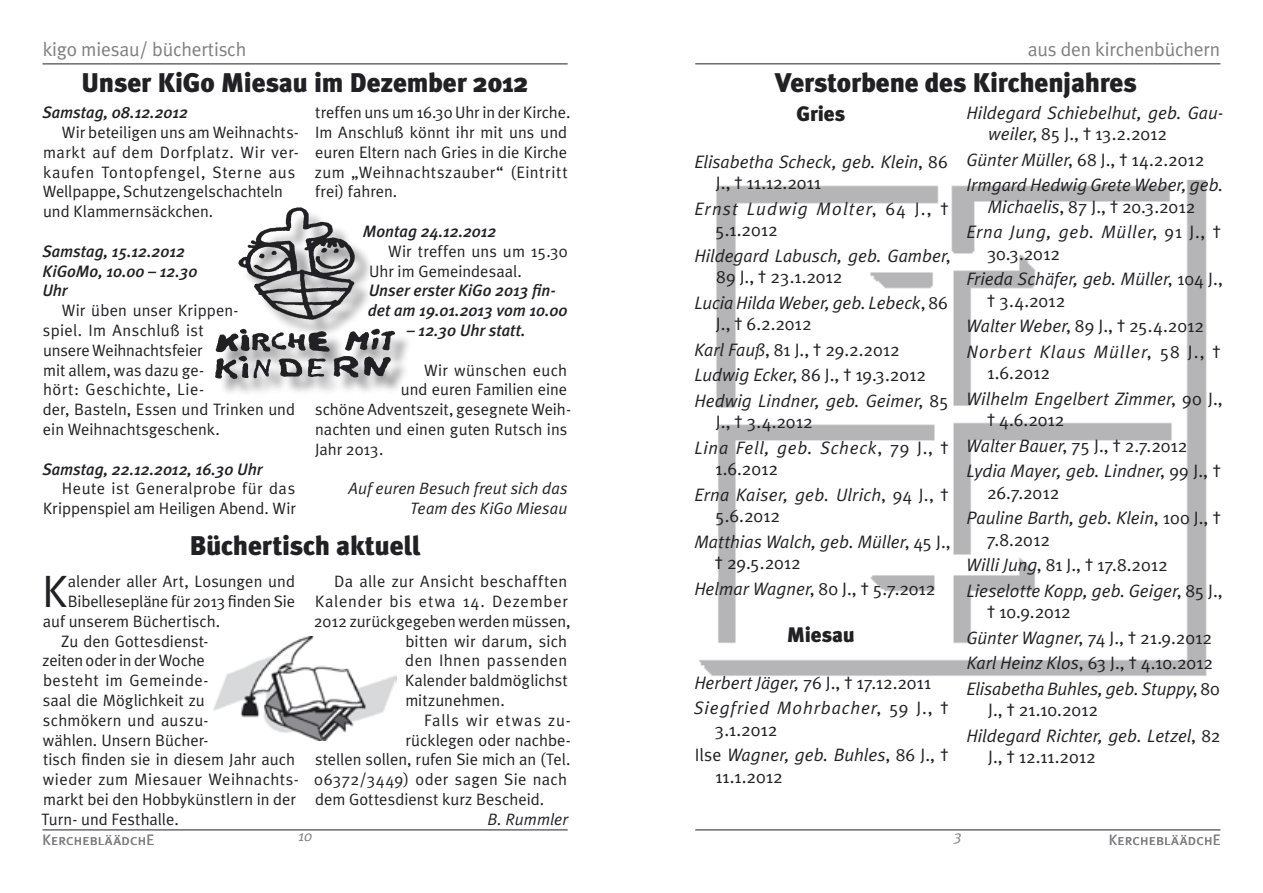
<style>
.page{position:relative;width:1263px;height:893px;background:#fff}
.page>*{position:absolute;margin:0;border:0;box-sizing:border-box;transform-origin:0 0}
.t1{font:45.3px "Meta Plus Normal";color:#212125}
.t2{font:900 27px "Meta Plus";letter-spacing:-.01em;color:#212125}
.t3{font:900 21px "Meta Plus";letter-spacing:-.005em;color:#212125}
.t4{font:19.5px "Meta Plus Normal";letter-spacing:-.01em;color:#7f7f83}
.t5{font:italic 18px/25.5px "Meta Plus Normal";color:#212125}
.t6{font:18px/25.5px "Meta Plus Normal";color:#212125}
.t7{font:italic 18px/25.5px "Meta Plus Normal";letter-spacing:.05em;color:#212125}
.t8{font:italic 18px/25.5px "Meta Plus Normal";letter-spacing:.035em;color:#212125;text-align:center}
.t9{font:italic 18px/21.6px "Meta Plus Normal";letter-spacing:.065em;color:#212125}
.t10{font:16.5px/19.8px "Meta Plus Normal";letter-spacing:.005em;color:#212125}
.t11{font:italic 500 16.5px/19.8px "Meta Plus";color:#212125}
.t12{font:italic 16.5px/19.8px "Meta Plus Normal";letter-spacing:.01em;color:#212125;text-align:right}
.t13{font:16.5px "Meta Plus Normal";letter-spacing:.05em;color:#212125}
.t14{font:16.5px "Meta Plus Normal";letter-spacing:.03em;color:#212125}
.t15{font:16.5px "Meta Plus Normal";letter-spacing:.025em;color:#212125}
.t16{font:16.5px "Meta Plus Normal";letter-spacing:-.015em;color:#212125}
.t17{font:15px "Meta Plus Normal Caps";letter-spacing:.015em;color:#7f7f83}
.t18{font:italic 15px "Meta Plus Normal";color:#7f7f83}
.s1{font-style:normal}
.s2{font-style:italic}
</style>
<div class="page">
<img style="left:699px;top:181px;width:508px;height:495px">
<hr style="left:43px;top:830px;width:525px;height:1px;background:#212125">
<hr style="left:695px;top:830px;width:525px;height:1px;background:#212125">
<hr style="left:695px;top:64px;width:525px;height:1px;background:#212125">
<hr style="left:43px;top:64px;width:525px;height:1px;background:#212125">
<div style="left:217px;top:208px;width:196px;height:190px;background:#212125;opacity:.5"></div>
<img style="left:216px;top:207px;width:178px;height:171px">
<img style="left:214px;top:636px;width:182px;height:104px">
<p class="t4" style="left:43px;top:38px;width:205px">kigo miesau/ büchertisch</p>
<p class="t4" style="left:1028px;top:38px;width:194px">aus den kirchenbüchern</p>
<h2 class="t2" style="left:81px;top:67px;width:448px">Unser KiGo Miesau im Dezember 2012</h2>
<p class="t11" style="left:42px;top:102px;width:147px">Samstag, 08.12.2012</p>
<p class="t10" style="left:43px;top:122px;width:258px;text-indent:19px">Wir beteiligen uns am Weihnachts&shy;markt auf dem Dorfplatz. Wir ver&shy;kaufen Tontopfengel, Sterne aus<br>Wellpappe, Schutzengelschachteln und Klammernsäckchen.</p>
<p class="t11" style="left:42px;top:241px;width:156px">Samstag, 15.12.2012<br>KiGoMo, 10.00 – 12.30<br>Uhr</p>
<p class="t10" style="left:43px;top:300px;width:254px;text-indent:19px">Wir üben unser Krippen-<br>spiel. Im Anschluß ist<br>unsere Weihnachtsfeier<br>mit allem, was dazu ge-<br>hört: Geschichte, Lie-<br>der, Basteln, Essen und Trinken und ein Weihnachtsgeschenk.</p>
<p class="t11" style="left:42px;top:459px;width:222px">Samstag, 22.12.2012, 16.30 Uhr</p>
<p class="t10" style="left:43px;top:478px;width:254px;text-align:right">Heute ist Generalprobe für das<br>Krippenspiel am Heiligen Abend. Wir</p>
<h2 class="t2" style="left:775px;top:67px;width:363px">Verstorbene des Kirchenjahres</h2>
<p class="t3" style="left:796px;top:101px;width:50px">Gries</p>
<p class="t5" style="left:716px;top:150px;width:233px;line-height:21.6px;text-indent:-22px">Elisabetha Scheck, geb. Klein<span class="s1">, 86<br>J., † 11.12.2011</span></p>
<p class="t9" style="left:715px;top:197px;width:235px;text-indent:-21px">Ernst Ludwig Molter<span class="s1">, 64 J., †<br>5.1.2012</span></p>
<p class="t5" style="left:716px;top:244px;width:236px;line-height:21.6px;text-indent:-22px">Hildegard Labusch, geb. Gamber<span class="s1">,<br>89 J., † 23.1.2012</span></p>
<p class="t5" style="left:716px;top:291px;width:233px;line-height:21.6px;text-indent:-22px">Lucia Hilda Weber, geb. Lebeck<span class="s1">, 86<br>J., † 6.2.2012</span></p>
<p class="t5" style="left:694px;top:337px;width:256px">Karl Fauß<span class="s1">, 81 J., † 29.2.2012<br></span>Ludwig Ecker<span class="s1">, 86 J., † 19.3.2012<br></span>Hedwig Lindner, geb. Geimer<span class="s1">, 85</span></p>
<p class="t6" style="left:694px;top:409px;width:256px;text-indent:22px">J., † 3.4.2012<br><span class="s2">Lina Fell, geb. Scheck</span>, 79 J., †</p>
<p class="t5" style="left:694px;top:456px;width:256px;text-indent:21px"><span class="s1">1.6.2012<br></span>Erna Kaiser, geb. Ulrich<span class="s1">, 94 J., †</span></p>
<p class="t5" style="left:694px;top:503px;width:258px;text-indent:21px"><span class="s1">5.6.2012<br></span>Matthias Walch, geb. Müller<span class="s1">, 45 J.,</span></p>
<p class="t6" style="left:694px;top:550px;width:243px;text-indent:21px">† 29.5.2012<br><span class="s2">Helmar Wagner</span>, 80 J., † 5.7.2012</p>
<p class="t3" style="left:787px;top:622px;width:69px">Miesau</p>
<p class="t7" style="left:694px;top:669px;width:256px">Herbert Jäger<span class="s1">, 76 J., † 17.12.2011<br></span>Siegfried Mohrbacher<span class="s1">, 59 J., †</span></p>
<p class="t6" style="left:695px;top:716px;width:255px;text-indent:20px">3.1.2012<br>Ilse <span class="s2">Wagner, geb. Buhles</span>, 86 J., †</p>
<p class="t6" style="left:715px;top:763px;width:69px">11.1.2012</p>
<p class="t5" style="left:988px;top:102px;width:236px;line-height:21.6px;text-indent:-22px">Hildegard Schiebelhut, geb. Gau&shy;weiler<span class="s1">, 85 J., † 13.2.2012</span></p>
<p class="t5" style="left:966px;top:147px;width:258px">Günter Müller<span class="s1">, 68 J., † 14.2.2012<br></span>Irmgard Hedwig Grete Weber, geb.</p>
<p class="t8" style="left:966px;top:194px;width:256px">Michaelis<span class="s1">, 87 J., † 20.3.2012<br></span>Erna Jung, geb. Müller<span class="s1">, 91 J., †</span></p>
<p class="t5" style="left:966px;top:241px;width:258px;text-indent:20px"><span class="s1">30.3.2012<br></span>Frieda Schäfer, geb. Müller<span class="s1">, 104 J.,</span></p>
<p class="t6" style="left:966px;top:288px;width:256px;text-indent:21px">† 3.4.2012<br><span class="s2">Walter Weber</span>, 89 J., † 25.4.2012<br><span class="s2">Norbert Klaus Müller</span>, 58 J., †</p>
<p class="t5" style="left:966px;top:360px;width:258px;text-indent:21px"><span class="s1">1.6.2012<br></span>Wilhelm Engelbert Zimmer<span class="s1">, 90 J.,</span></p>
<p class="t5" style="left:966px;top:407px;width:256px;text-indent:21px"><span class="s1">† 4.6.2012<br></span>Walter Bauer<span class="s1">, 75 J., † 2.7.2012<br></span>Lydia Mayer, geb. Lindner<span class="s1">, 99 J., †</span></p>
<p class="t5" style="left:966px;top:480px;width:256px;text-indent:21px"><span class="s1">26.7.2012<br></span>Pauline Barth, geb. Klein<span class="s1">, 100 J., †</span></p>
<p class="t5" style="left:966px;top:527px;width:258px;text-indent:20px"><span class="s1">7.8.2012<br></span>Willi Jung<span class="s1">, 81 J., † 17.8.2012<br></span>Lieselotte Kopp, geb. Geiger<span class="s1">, 85 J.,</span></p>
<p class="t5" style="left:966px;top:599px;width:255px;text-indent:21px"><span class="s1">† 10.9.2012<br></span>Günter Wagner<span class="s1">, 74 J., † 21.9.2012<br></span>Karl Heinz Klos<span class="s1">, 63 J., † 4.10.2012<br></span>Elisabetha Buhles, geb. Stuppy<span class="s1">, 80</span></p>
<p class="t5" style="left:966px;top:697px;width:255px;text-indent:22px"><span class="s1">J., † 21.10.2012<br></span>Hildegard Richter, geb. Letzel<span class="s1">, 82</span></p>
<p class="t6" style="left:988px;top:744px;width:109px">J., † 12.11.2012</p>
<p class="t10" style="left:315px;top:102px;width:257px">treffen uns um 16.30 Uhr in der Kirche.<br>Im Anschluß könnt ihr mit uns und euren Eltern nach Gries in die Kirche zum „Weihnachtszauber“ (Eintritt frei) fahren.</p>
<p class="t11" style="left:363px;top:221px;width:135px">Montag 24.12.2012</p>
<p class="t10" style="left:369px;top:241px;width:200px;text-indent:19px">Wir treffen uns um 15.30<br>Uhr im Gemeindesaal.</p>
<p class="t11" style="left:368px;top:281px;width:201px">Unser erster KiGo 2013 fin&shy;det am 19.01.2013 vom 10.00</p>
<p class="t11" style="left:407px;top:320px;width:120px">– 12.30 Uhr statt.</p>
<p class="t10" style="left:424px;top:360px;width:145px">Wir wünschen euch</p>
<p class="t10" style="left:401px;top:380px;width:168px">und euren Familien eine</p>
<p class="t10" style="left:315px;top:399px;width:257px">schöne Adventszeit, gesegnete Weih-</p>
<p class="t10" style="left:315px;top:419px;width:253px">nachten und einen guten Rutsch ins</p>
<p class="t10" style="left:315px;top:439px;width:70px">Jahr 2013.</p>
<p class="t12" style="left:349px;top:479px;width:220px">Auf euren Besuch freut sich das<br>Team des KiGo Miesau</p>
<h2 class="t2" style="left:189px;top:530px;width:233px">Büchertisch aktuell</h2>
<p class="t10" style="left:334px;top:571px;width:235px">Da alle zur Ansicht beschafften</p>
<p class="t13" style="left:315px;top:592px;width:254px">Kalender bis etwa 14. Dezember</p>
<p class="t10" style="left:314px;top:611px;width:258px">2012 zurückgegeben werden müssen,</p>
<p class="t10" style="left:405px;top:631px;width:163px">bitten wir darum, sich</p>
<p class="t14" style="left:405px;top:651px;width:163px">den Ihnen passenden</p>
<p class="t10" style="left:405px;top:670px;width:164px">Kalender baldmöglichst</p>
<p class="t10" style="left:405px;top:690px;width:101px">mitzunehmen.</p>
<p class="t13" style="left:424px;top:710px;width:148px">Falls wir etwas zu-</p>
<p class="t10" style="left:405px;top:730px;width:167px">rücklegen oder nachbe-</p>
<p class="t10" style="left:315px;top:749px;width:257px">stellen sollen, rufen Sie mich an (Tel.</p>
<p class="t10" style="left:314px;top:769px;width:254px">06372/3449) oder sagen Sie nach</p>
<p class="t10" style="left:315px;top:789px;width:231px">dem Gottesdienst kurz Bescheid.</p>
<p class="t12" style="left:488px;top:809px;width:82px">B. Rummler</p>
<h1 class="t1" style="left:42px;top:565px;width:26px">K</h1>
<p class="t10" style="left:68px;top:571px;width:229px">alender aller Art, Losungen und</p>
<p class="t10" style="left:68px;top:591px;width:229px">Bibellesepläne für 2013 finden Sie</p>
<p class="t10" style="left:43px;top:611px;width:179px">auf unserem Büchertisch.</p>
<p class="t10" style="left:61px;top:631px;width:149px">Zu den Gottesdienst-</p>
<p class="t16" style="left:43px;top:651px;width:164px">zeiten oder in der Woche</p>
<p class="t14" style="left:43px;top:671px;width:167px">besteht im Gemeinde-</p>
<p class="t10" style="left:43px;top:690px;width:164px">saal die Möglichkeit zu</p>
<p class="t10" style="left:43px;top:710px;width:167px">schmökern und auszu-</p>
<p class="t10" style="left:43px;top:730px;width:167px">wählen. Unsern Bücher-</p>
<p class="t10" style="left:43px;top:749px;width:253px">tisch finden sie in diesem Jahr auch</p>
<p class="t15" style="left:43px;top:770px;width:257px">wieder zum Miesauer Weihnachts-</p>
<p class="t10" style="left:43px;top:789px;width:254px">markt bei den Hobbykünstlern in der</p>
<p class="t10" style="left:42px;top:809px;width:139px">Turn- und Festhalle.</p>
<p class="t18" style="left:298px;top:827px;width:16px">10</p>
<p class="t18" style="left:954px;top:827px;width:10px">3</p>
<p class="t17" style="left:43px;top:831px;width:113px">KerchebläädchE</p>
<p class="t17" style="left:1109px;top:831px;width:113px">KerchebläädchE</p>
</div>
